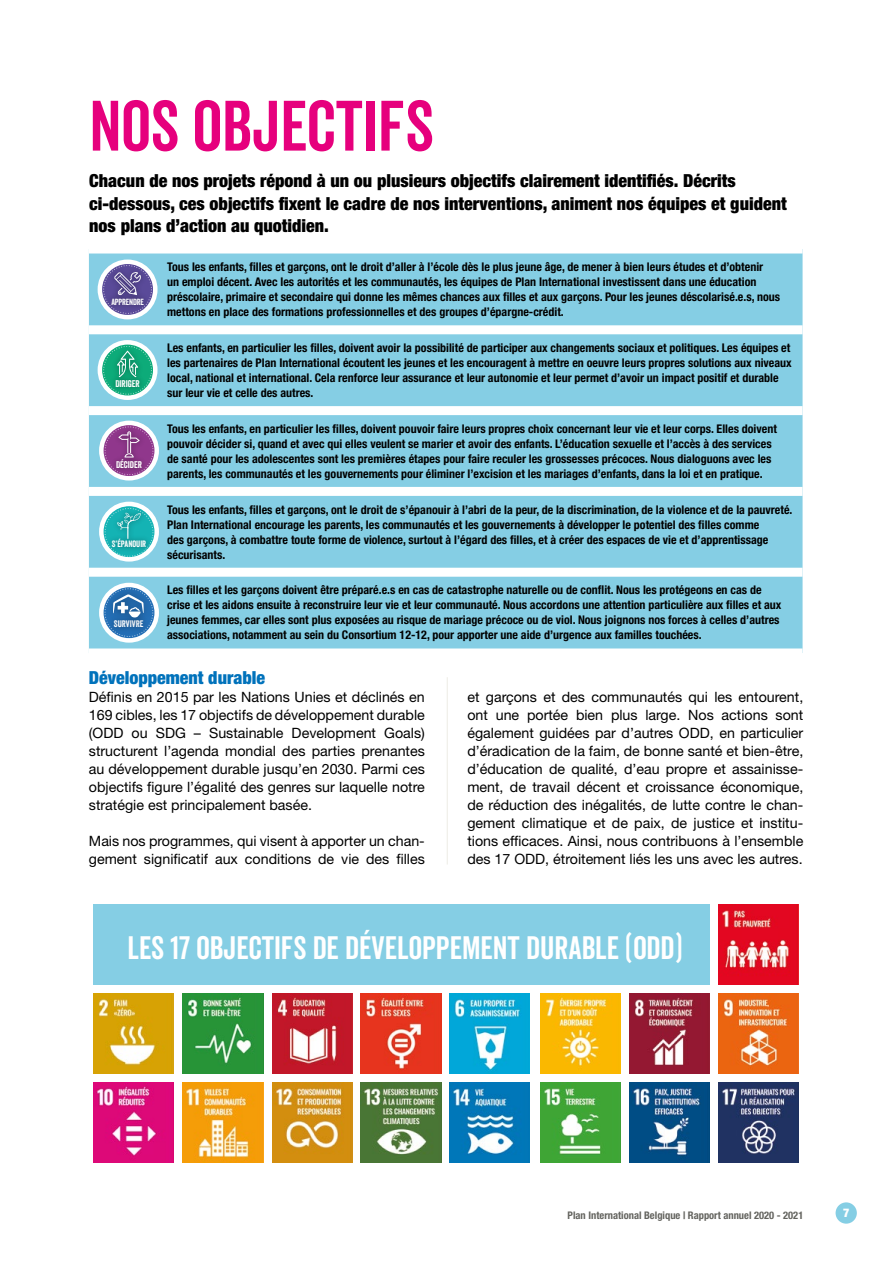
<style>
.page{position:relative;width:893px;height:1263px;background:#fff}
.page>*{position:absolute;margin:0;border:0;box-sizing:border-box;transform-origin:0 0}
.t1{font:69px "Veneer Clean";color:#e6007d}
.t2{font:31.5px "Veneer Clean";color:#fff}
.t3{font:900 condensed 18px/22.5px "Helvetica Neue LT Std";color:#000}
.t4{font:900 condensed 18px "Helvetica Neue LT Std";color:#0072bb}
.t5{font:14.25px/18px "Helvetica Neue LT Std";color:#000;text-align:justify}
.t6{font:700 condensed 12px/15px "Helvetica Neue LT Std";color:#000}
.t7{font:900 condensed 12px "Helvetica Neue LT Std";color:#fff}
.t8{font:700 condensed 10.5px "Helvetica Neue LT Std";color:#63635e}
.t9{font:9.45px "Veneer";color:#fff}
.t10{font:9.15px "Veneer";color:#fff}
.t11{font:8.85px "Veneer";color:#fff}
.t12{font:8.7px "Veneer";letter-spacing:-.015em;color:#fff}
</style>
<div class="page">
<div style="left:836px;top:1202px;width:21px;height:22px;background:#85cee4;border-radius:50%"></div>
<div style="left:89px;top:253px;width:713px;height:395px;background:#85cee4"></div>
<div style="left:89px;top:325px;width:713px;height:9px;background:#fff"></div>
<div style="left:89px;top:406px;width:713px;height:9px;background:#fff"></div>
<div style="left:89px;top:487px;width:713px;height:9px;background:#fff"></div>
<div style="left:89px;top:568px;width:713px;height:9px;background:#fff"></div>
<svg style="left:101px;top:263px;width:53px;height:53px"></svg>
<div style="left:103px;top:265px;width:49px;height:49px;border:1px dashed #fff;border-radius:50%"></div>
<div style="left:98px;top:259px;width:60px;height:60px;border:4px solid #fff;border-radius:50%"></div>
<img style="left:107px;top:396px;width:41px;height:2px">
<img style="left:108px;top:342px;width:39px;height:2px">
<svg style="left:101px;top:344px;width:53px;height:52px"></svg>
<div style="left:98px;top:340px;width:60px;height:60px;border:4px solid #fff;border-radius:50%"></div>
<img style="left:110px;top:423px;width:38px;height:2px">
<svg style="left:103px;top:425px;width:52px;height:52px"></svg>
<img style="left:108px;top:451px;width:42px;height:27px">
<div style="left:99px;top:421px;width:60px;height:59px;border:4px solid #fff;border-radius:50%"></div>
<img style="left:109px;top:504px;width:40px;height:2px">
<svg style="left:103px;top:506px;width:52px;height:53px"></svg>
<img style="left:104px;top:530px;width:51px;height:27px">
<div style="left:99px;top:502px;width:60px;height:60px;border:4px solid #fff;border-radius:50%"></div>
<img style="left:101px;top:585px;width:55px;height:44px">
<svg style="left:103px;top:586px;width:52px;height:53px"></svg>
<div style="left:99px;top:583px;width:60px;height:60px;border:4px solid #fff;border-radius:50%"></div>
<hr style="left:447px;top:677px;width:1px;height:187px;background:#edece5">
<div style="left:94px;top:904px;width:616px;height:80px;background:#85cee4"></div>
<img style="left:719px;top:904px;width:80px;height:80px">
<img style="left:94px;top:993px;width:80px;height:81px">
<img style="left:183px;top:993px;width:80px;height:81px">
<img style="left:272px;top:993px;width:80px;height:81px">
<img style="left:361px;top:993px;width:80px;height:81px">
<img style="left:450px;top:993px;width:80px;height:81px">
<img style="left:540px;top:993px;width:80px;height:81px">
<img style="left:629px;top:993px;width:81px;height:81px">
<img style="left:719px;top:993px;width:80px;height:81px">
<img style="left:94px;top:1082px;width:80px;height:80px">
<img style="left:183px;top:1082px;width:80px;height:80px">
<img style="left:272px;top:1082px;width:80px;height:80px">
<img style="left:361px;top:1082px;width:80px;height:80px">
<img style="left:450px;top:1082px;width:80px;height:80px">
<img style="left:540px;top:1082px;width:80px;height:80px">
<img style="left:629px;top:1082px;width:81px;height:80px">
<img style="left:719px;top:1082px;width:80px;height:80px">
<h1 class="t1" style="left:89px;top:84px;width:346px">NOS OBJECTIFS</h1>
<h3 class="t3" style="left:89px;top:169px;width:699px">Chacun de nos projets répond à un ou plusieurs objectifs clairement identifiés. Décrits ci-dessous, ces objectifs fixent le cadre de nos interventions, animent nos équipes et guident nos plans d’action au quotidien.</h3>
<p class="t12" style="left:111px;top:296px;width:34px">APPRENDRE</p>
<p class="t9" style="left:115px;top:378px;width:26px">DIRIGER</p>
<p class="t9" style="left:116px;top:459px;width:27px">DÉCIDER</p>
<p class="t11" style="left:112px;top:538px;width:36px">S’ÉPANOUIR</p>
<p class="t10" style="left:114px;top:618px;width:31px">SURVIVRE</p>
<p class="t6" style="left:167px;top:259px;width:614px">Tous les enfants, filles et garçons, ont le droit d’aller à l’école dès le plus jeune âge, de mener à bien leurs études et d’obtenir<br>un emploi décent. Avec les autorités et les communautés, les équipes de Plan International investissent dans une éducation préscolaire, primaire et secondaire qui donne les mêmes chances aux filles et aux garçons. Pour les jeunes déscolarisé.e.s, nous mettons en place des formations professionnelles et des groupes d’épargne-crédit.</p>
<p class="t6" style="left:167px;top:340px;width:626px">Les enfants, en particulier les filles, doivent avoir la possibilité de participer aux changements sociaux et politiques. Les équipes et les partenaires de Plan International écoutent les jeunes et les encouragent à mettre en oeuvre leurs propres solutions aux niveaux local, national et international. Cela renforce leur assurance et leur autonomie et leur permet d’avoir un impact positif et durable sur leur vie et celle des autres.</p>
<p class="t6" style="left:167px;top:421px;width:611px">Tous les enfants, en particulier les filles, doivent pouvoir faire leurs propres choix concernant leur vie et leur corps. Elles doivent pouvoir décider si, quand et avec qui elles veulent se marier et avoir des enfants. L’éducation sexuelle et l’accès à des services de santé pour les adolescentes sont les premières étapes pour faire reculer les grossesses précoces. Nous dialoguons avec les parents, les communautés et les gouvernements pour éliminer l’excision et les mariages d’enfants, dans la loi et en pratique.</p>
<p class="t6" style="left:167px;top:502px;width:627px">Tous les enfants, filles et garçons, ont le droit de s’épanouir à l’abri de la peur, de la discrimination, de la violence et de la pauvreté.<br>Plan International encourage les parents, les communautés et les gouvernements à développer le potentiel des filles comme<br>des garçons, à combattre toute forme de violence, surtout à l’égard des filles, et à créer des espaces de vie et d’apprentissage sécurisants.</p>
<p class="t6" style="left:167px;top:582px;width:616px">Les filles et les garçons doivent être préparé.e.s en cas de catastrophe naturelle ou de conflit. Nous les protégeons en cas de crise et les aidons ensuite à reconstruire leur vie et leur communauté. Nous accordons une attention particulière aux filles et aux jeunes femmes, car elles sont plus exposées au risque de mariage précoce ou de viol. Nous joignons nos forces à celles d’autres associations, notamment au sein du Consortium 12-12, pour apporter une aide d’urgence aux familles touchées.</p>
<h3 class="t4" style="left:89px;top:667px;width:178px">Développement durable</h3>
<p class="t5" style="left:89px;top:688px;width:337px">Définis en 2015 par les Nations Unies et déclinés en 169 cibles, les 17 objectifs de développement durable (ODD ou SDG – Sustainable Development Goals) structurent l’agenda mondial des parties prenantes au développement durable jusqu’en 2030. Parmi ces objectifs figure l’égalité des genres sur laquelle notre stratégie est principalement basée.</p>
<p class="t5" style="left:89px;top:832px;width:337px">Mais nos programmes, qui visent à apporter un chan&shy;gement significatif aux conditions de vie des filles</p>
<p class="t5" style="left:467px;top:688px;width:337px">et garçons et des communautés qui les entourent, ont une portée bien plus large. Nos actions sont également guidées par d’autres ODD, en particulier d’éradication de la faim, de bonne santé et bien-être, d’éducation de qualité, d’eau propre et assainisse&shy;ment, de travail décent et croissance économique, de réduction des inégalités, de lutte contre le chan&shy;gement climatique et de paix, de justice et institu&shy;tions efficaces. Ainsi, nous contribuons à l’ensemble des 17 ODD, étroitement liés les uns avec les autres.</p>
<h2 class="t2" style="left:128px;top:929px;width:556px">LES 17 OBJECTIFS DE DÉVELOPPEMENT DURABLE (ODD)</h2>
<p class="t8" style="left:568px;top:1209px;width:237px">Plan International Belgique | Rapport annuel 2020 - 2021</p>
<p class="t7" style="left:843px;top:1205px;width:8px">7</p>
</div>
